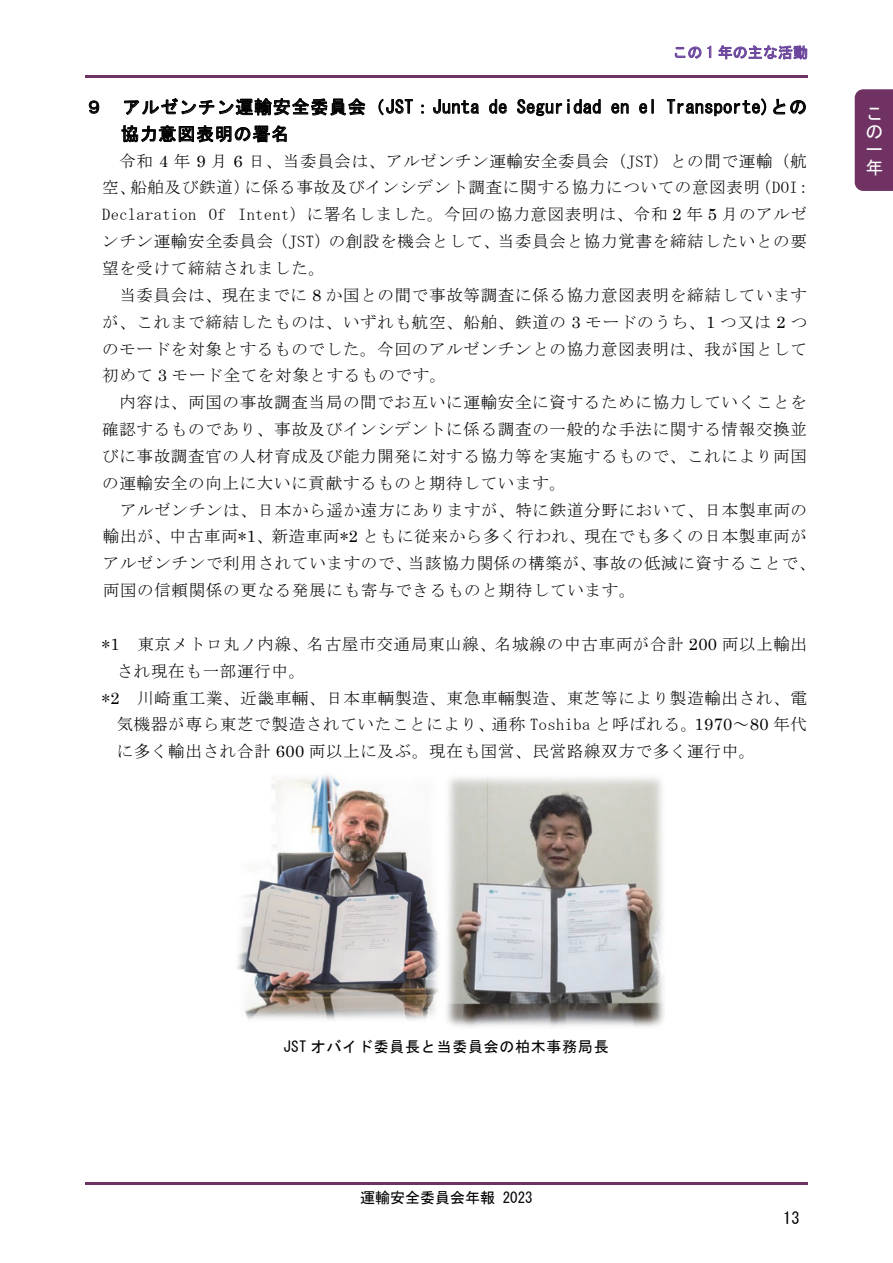
<style>
.page{position:relative;width:893px;height:1263px;background:#fff}
.page>*{position:absolute;margin:0;border:0;box-sizing:border-box;transform-origin:0 0}
.t1{font:18px/26.8px "MS Gothic";letter-spacing:.025em;color:#000}
.t2{font:18px/18px "MS Gothic";color:#fff;text-align:justify}
.t3{font:16.5px/26.8px "MS Mincho";letter-spacing:.045em;color:#000}
.t4{font:16.5px "MS Gothic";color:#000}
.t5{font:15px "MS Gothic";letter-spacing:.04em;color:#000}
.t6{font:15px "MS Gothic";color:#000}
.t7{font:15px "MS Gothic";color:#6b469c}
.s1{font-family:"Century"}
</style>
<div class="page">
<hr style="left:85px;top:75px;width:723px;height:3px;background:#6e3263">
<hr style="left:85px;top:1182px;width:723px;height:2px;background:#6e3263">
<img style="left:237px;top:774px;width:428px;height:253px">
<div style="left:855px;top:89px;width:38px;height:102px;background:#6f3263"></div>
<p class="t7" style="left:672px;top:45px;width:137px">この 1 年の主な活動</p>
<p class="t1" style="left:121px;top:93px;width:688px;text-indent:-36px">９ アルゼンチン運輸安全委員会（JST：Junta de Seguridad en el Transporte)との協力意図表明の署名</p>
<p class="t3" style="left:102px;top:147px;width:711px;text-indent:17px">令和 <span class="s1">4</span> 年 <span class="s1">9</span> 月 <span class="s1">6</span> 日、当委員会は、アルゼンチン運輸安全委員会（JST）との間で運輸（航空、船舶及び鉄道）に係る事故及びインシデント調査に関する協力についての意図表明（DOI：Declaration Of Intent）に署名しました。今回の協力意図表明は、令和 <span class="s1">2</span> 年 <span class="s1">5</span> 月のアルゼンチン運輸安全委員会（JST）の創設を機会として、当委員会と協力覚書を締結したいとの要望を受けて締結されました。</p>
<p class="t3" style="left:102px;top:281px;width:706px;text-align:justify;text-indent:17px">当委員会は、現在までに <span class="s1">8</span> か国との間で事故等調査に係る協力意図表明を締結していますが、これまで締結したものは、いずれも航空、船舶、鉄道の <span class="s1">3</span> モードのうち、<span class="s1">1</span> つ又は <span class="s1">2</span> つのモードを対象とするものでした。今回のアルゼンチンとの協力意図表明は、我が国として初めて <span class="s1">3</span> モード全てを対象とするものです。</p>
<p class="t3" style="left:102px;top:389px;width:706px;text-align:justify;text-indent:17px">内容は、両国の事故調査当局の間でお互いに運輸安全に資するために協力していくことを確認するものであり、事故及びインシデントに係る調査の一般的な手法に関する情報交換並びに事故調査官の人材育成及び能力開発に対する協力等を実施するもので、これにより両国の運輸安全の向上に大いに貢献するものと期待しています。</p>
<p class="t3" style="left:103px;top:496px;width:714px;text-indent:17px">アルゼンチンは、日本から遥か遠方にありますが、特に鉄道分野において、日本製車両の輸出が、中古車両*<span class="s1">1</span>、新造車両*<span class="s1">2</span> ともに従来から多く行われ、現在でも多くの日本製車両がアルゼンチンで利用されていますので、当該協力関係の構築が、事故の低減に資することで、両国の信頼関係の更なる発展にも寄与できるものと期待しています。</p>
<p class="t3" style="left:102px;top:630px;width:707px">*<span class="s1">1</span> 東京メトロ丸ノ内線、名古屋市交通局東山線、名城線の中古車両が合計 <span class="s1">200</span> 両以上輸出</p>
<p class="t3" style="left:117px;top:657px;width:190px">され現在も一部運行中。</p>
<p class="t3" style="left:102px;top:684px;width:706px">*<span class="s1">2</span> 川崎重工業、近畿車輛、日本車輌製造、東急車輛製造、東芝等により製造輸出され、電</p>
<p class="t3" style="left:117px;top:711px;width:692px">気機器が専ら東芝で製造されていたことにより、通称 Toshiba と呼ばれる。<span class="s1">1970</span>～<span class="s1">80</span> 年代</p>
<p class="t3" style="left:117px;top:738px;width:640px">に多く輸出され合計 <span class="s1">600</span> 両以上に及ぶ。現在も国営、民営路線双方で多く運行中。</p>
<p class="t2" style="left:865px;top:104px;width:18px">この一年</p>
<p class="t5" style="left:283px;top:1039px;width:327px">JST オバイド委員長と当委員会の柏木事務局長</p>
<p class="t6" style="left:360px;top:1190px;width:174px">運輸安全委員会年報 2023</p>
<p class="t4" style="left:783px;top:1210px;width:18px">13</p>
</div>
